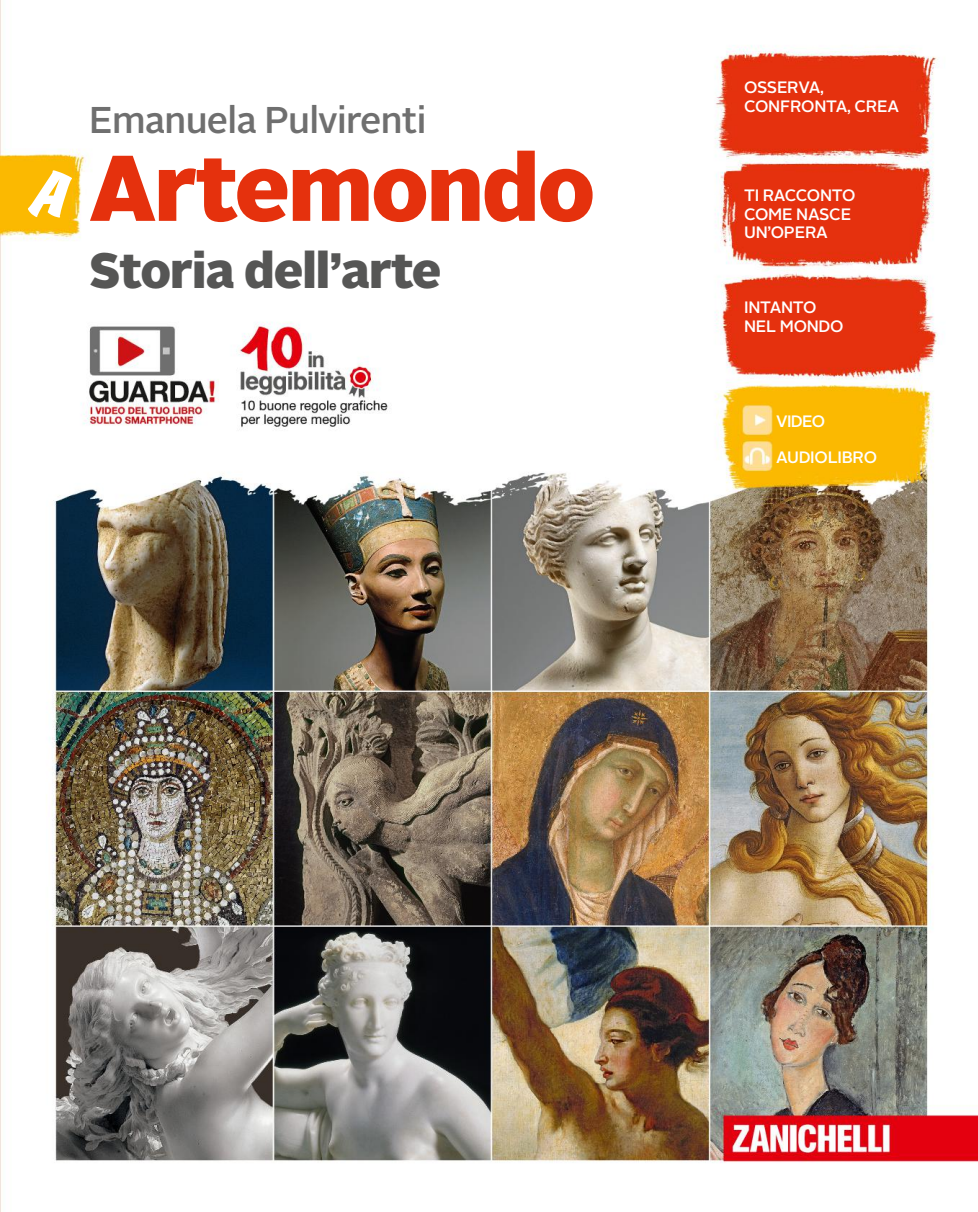
<style>
.page{position:relative;width:978px;height:1212px;background:#fff}
.page>*{position:absolute;margin:0;border:0;box-sizing:border-box;transform-origin:0 0}
.t1{font:900 93px "Alright Sans";letter-spacing:-.02em;color:#e5310d}
.t2{font:900 49.65px "Alright Sans";letter-spacing:-.02em;color:#565655}
.t3{font:500 37.2px "Alright Sans";letter-spacing:-.02em;color:#6f6f6f}
.t4{font:500 16.5px/18.8px "Alright Sans";letter-spacing:-.015em;color:#fff}
.s1{font-family:"Zanichelli Brush DOT";font-weight:400;font-size:67.5px;color:#fff}
</style>
<div class="page">
<img style="left:0;top:0;width:978px;height:1212px">
<h3 class="t3" style="left:89px;top:99px;width:339px">Emanuela Pulvirenti</h3>
<h1 class="t1" style="left:33px;top:151px;width:563px"><span class="s1">A</span> Artemondo</h1>
<h2 class="t2" style="left:89px;top:251px;width:354px">Storia dell’arte</h2>
<p class="t4" style="left:744px;top:78px;width:156px">OSSERVA,<br>CONFRONTA, CREA</p>
<p class="t4" style="left:744px;top:186px;width:113px">TI RACCONTO<br>COME NASCE<br>UN’OPERA</p>
<p class="t4" style="left:744px;top:298px;width:101px">INTANTO<br>NEL MONDO</p>
<p class="t4" style="left:776px;top:411px;width:51px">VIDEO</p>
<p class="t4" style="left:776px;top:448px;width:103px">AUDIOLIBRO</p>
</div>
